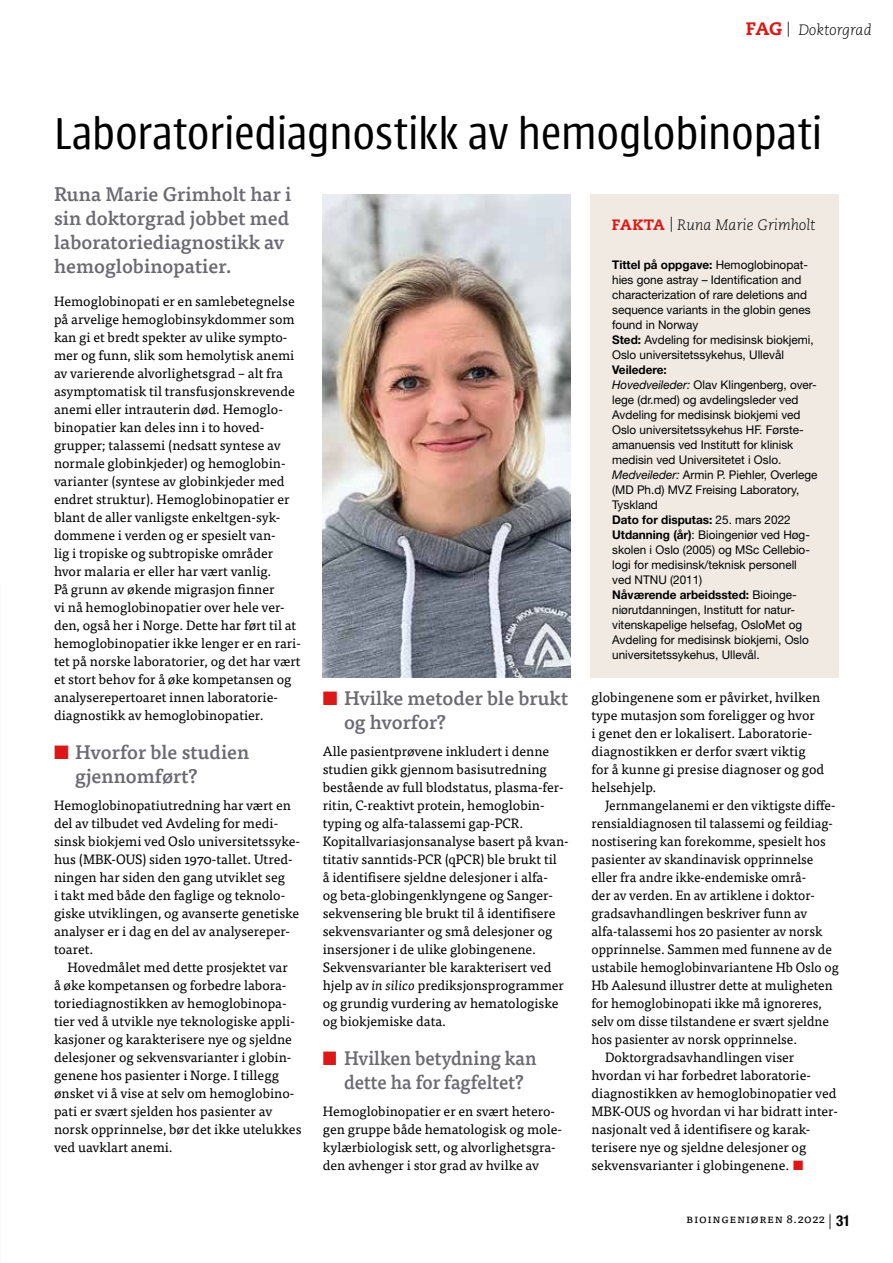
<style>
.page{position:relative;width:893px;height:1263px;background:#fff}
.page>*{position:absolute;margin:0;border:0;box-sizing:border-box;transform-origin:0 0}
.t1{font:300 49.5px "Urbana";letter-spacing:-.01em;color:#000}
.t2{font:500 19.5px/24px "Tisa Pro";color:#6b6a71}
.t3{font:500 19.5px/24px "Tisa Pro";color:#6b6a71;text-align:center;scale:.94 1}
.t4{font:italic 300 15px "Caecilia LT Std";color:#000}
.t5{font:13.5px/18px "Tisa Pro";color:#000}
.t6{font:12px/15px "Helvetica Neue LT Pro";color:#000}
.t7{font:12px "Tisa Pro";letter-spacing:.05em;color:#000}
.s1{font-weight:800;font-style:normal;font-size:18px;color:#dc1715}
.s2{color:#dc1715}
.s3{font-weight:800;font-style:normal;color:#dc1715}
.s4{font-weight:700}
.s5{font-style:italic}
.s6{font-family:"Helvetica Neue LT Pro";font-weight:300;font-size:15px}
.s7{font-family:"Helvetica Neue LT Pro";font-weight:700;font-stretch:condensed;font-size:15px}
</style>
<div class="page">
<img style="left:323px;top:194px;width:247px;height:483px">
<div style="left:591px;top:194px;width:248px;height:483px;background:#f0eae2"></div>
<p class="t4" style="left:746px;top:21px;width:127px"><span class="s1">FAG</span> | Doktorgrad</p>
<h1 class="t1" style="left:54px;top:107px;width:770px">Laboratoriediagnostikk av hemoglobinopati</h1>
<h2 class="t2" style="left:54px;top:181px;width:239px">Runa Marie Grimholt har i sin doktorgrad jobbet med laboratoriediagnostikk av hemoglobinopatier.</h2>
<p class="t5" style="left:54px;top:291px;width:248px">Hemoglobinopati er en samlebetegnelse på arvelige hemoglobinsykdommer som kan gi et bredt spekter av ulike sympto&shy;mer og funn, slik som hemolytisk anemi av varierende alvorlighetsgrad – alt fra asymptomatisk til transfusjonskrevende anemi eller intrauterin død. Hemoglo&shy;binopatier kan deles inn i to hoved&shy;grupper; talassemi (nedsatt syntese av normale globinkjeder) og hemoglobin&shy;varianter (syntese av globinkjeder med endret struktur). Hemoglobinopatier er blant de aller vanligste enkeltgen-syk&shy;dommene i verden og er spesielt van-<br>lig i tropiske og subtropiske områder hvor malaria er eller har vært vanlig.<br>På grunn av økende migrasjon finner<br>vi nå hemoglobinopatier over hele ver&shy;den, også her i Norge. Dette har ført til at hemoglobinopatier ikke lenger er en rari&shy;tet på norske laboratorier, og det har vært et stort behov for å øke kompetansen og analyserepertoaret innen laboratorie&shy;diagnostikk av hemoglobinopatier.</p>
<h2 class="t2" style="left:75px;top:739px;width:176px;text-indent:-21px"><span class="s2">■</span> Hvorfor ble studien gjennomført?</h2>
<p class="t5" style="left:54px;top:795px;width:248px">Hemoglobinopatiutredning har vært en del av tilbudet ved Avdeling for medi&shy;sinsk biokjemi ved Oslo universitetssyke&shy;hus (MBK-OUS) siden 1970-tallet. Utred&shy;ningen har siden den gang utviklet seg<br>i takt med både den faglige og teknolo&shy;giske utviklingen, og avanserte genetiske analyser er i dag en del av analysereper&shy;toaret.</p>
<p class="t5" style="left:54px;top:957px;width:249px;text-indent:14px">Hovedmålet med dette prosjektet var<br>å øke kompetansen og forbedre labora&shy;toriediagnostikken av hemoglobinopa&shy;tier ved å utvikle nye teknologiske appli&shy;kasjoner og karakterisere nye og sjeldne delesjoner og sekvensvarianter i globin&shy;genene hos pasienter i Norge. I tillegg ønsket vi å vise at selv om hemoglobino&shy;pati er svært sjelden hos pasienter av norsk opprinnelse, bør det ikke utelukkes ved uavklart anemi.</p>
<p class="t4" style="left:612px;top:216px;width:205px"><span class="s3">FAKTA</span> | Runa Marie Grimholt</p>
<p class="t6" style="left:612px;top:257px;width:203px"><span class="s4">Tittel på oppgave:</span> Hemoglobinopat&shy;hies gone astray – Identification and characterization of rare deletions and sequence variants in the globin genes found in Norway<br><span class="s4">Sted:</span> Avdeling for medisinsk biokjemi, Oslo universitetssykehus, Ullevål</p>
<p class="t6" style="left:612px;top:362px;width:207px"><span class="s4">Veiledere:<br></span><span class="s5">Hovedveileder:</span> Olav Klingenberg, over&shy;lege (dr.med) og avdelingsleder ved Avdeling for medisinsk biokjemi ved Oslo universitetssykehus HF. Første&shy;amanuensis ved Institutt for klinisk medisin ved Universitetet i Oslo.<br><span class="s5">Medveileder:</span> Armin P. Piehler, Overlege (MD Ph.d) MVZ Freising Laboratory, Tyskland<br><span class="s4">Dato for disputas:</span> 25. mars 2022<br><span class="s4">Utdanning (år)</span>: Bioingeniør ved Høg&shy;skolen i Oslo (2005) og MSc Cellebio&shy;logi for medisinsk/teknisk personell ved NTNU (2011)<br><span class="s4">Nåværende arbeidssted:</span> Bioinge&shy;niørutdanningen, Institutt for natur&shy;vitenskapelige helsefag, OsloMet og Avdeling for medisinsk biokjemi, Oslo universitetssykehus, Ullevål.</p>
<h2 class="t2" style="left:344px;top:685px;width:226px;text-indent:-21px"><span class="s2">■</span> Hvilke metoder ble brukt og hvorfor?</h2>
<p class="t5" style="left:323px;top:741px;width:248px">Alle pasientprøvene inkludert i denne studien gikk gjennom basisutredning bestående av full blodstatus, plasma-fer&shy;ritin, C-reaktivt protein, hemoglobin&shy;typing og alfa-talassemi gap-PCR.<br>Kopitallvariasjonsanalyse basert på kvan&shy;titativ sanntids-PCR (qPCR) ble brukt til<br>å identifisere sjeldne delesjoner i alfa-<br>og beta-globingenklyngene og Sanger&shy;sekvensering ble brukt til å identifisere sekvensvarianter og små delesjoner og insersjoner i de ulike globingenene.<br>Sekvensvarianter ble karakterisert ved hjelp av <span class="s5">in silico</span> prediksjonsprogrammer og grundig vurdering av hematologiske og biokjemiske data.</p>
<h2 class="t3" style="left:323px;top:1045px;width:229px"><span class="s2">■</span> Hvilken betydning kan dette ha for fagfeltet?</h2>
<p class="t5" style="left:323px;top:1101px;width:241px">Hemoglobinopatier er en svært hetero&shy;gen gruppe både hematologisk og mole&shy;kylærbiologisk sett, og alvorlighetsgra&shy;den avhenger i stor grad av hvilke av</p>
<p class="t5" style="left:591px;top:687px;width:234px">globingenene som er påvirket, hvilken type mutasjon som foreligger og hvor<br>i genet den er lokalisert. Laboratorie&shy;diagnostikken er derfor svært viktig for å kunne gi presise diagnoser og god helsehjelp.</p>
<p class="t5" style="left:605px;top:795px;width:232px">Jernmangelanemi er den viktigste diffe-</p>
<p class="t5" style="left:591px;top:813px;width:243px">rensialdiagnosen til talassemi og feildiag-</p>
<p class="t5" style="left:591px;top:831px;width:236px">nostisering kan forekomme, spesielt hos</p>
<p class="t5" style="left:591px;top:849px;width:223px">pasienter av skandinavisk opprinnelse</p>
<p class="t5" style="left:591px;top:867px;width:216px">eller fra andre ikke-endemiske områ-</p>
<p class="t5" style="left:591px;top:885px;width:225px">der av verden. En av artiklene i doktor-</p>
<p class="t5" style="left:591px;top:903px;width:217px">gradsavhandlingen beskriver funn av</p>
<p class="t5" style="left:591px;top:921px;width:232px">alfa-talassemi hos 20 pasienter av norsk</p>
<p class="t5" style="left:591px;top:939px;width:242px">opprinnelse. Sammen med funnene av de</p>
<p class="t5" style="left:591px;top:957px;width:249px">ustabile hemoglobinvariantene Hb Oslo og</p>
<p class="t5" style="left:591px;top:975px;width:243px">Hb Aalesund illustrer dette at muligheten</p>
<p class="t5" style="left:591px;top:993px;width:232px">for hemoglobinopati ikke må ignoreres,</p>
<p class="t5" style="left:591px;top:1011px;width:239px">selv om disse tilstandene er svært sjeldne</p>
<p class="t5" style="left:591px;top:1029px;width:207px">hos pasienter av norsk opprinnelse.</p>
<p class="t5" style="left:605px;top:1047px;width:191px">Doktorgradsavhandlingen viser</p>
<p class="t5" style="left:591px;top:1065px;width:220px">hvordan vi har forbedret laboratorie-</p>
<p class="t5" style="left:591px;top:1083px;width:246px">diagnostikken av hemoglobinopatier ved</p>
<p class="t5" style="left:591px;top:1101px;width:248px">MBK-OUS og hvordan vi har bidratt inter-</p>
<p class="t5" style="left:591px;top:1119px;width:220px">nasjonalt ved å identifisere og karak-</p>
<p class="t5" style="left:591px;top:1137px;width:216px">terisere nye og sjeldne delesjoner og</p>
<p class="t5" style="left:591px;top:1155px;width:213px">sekvensvarianter i globingenene. <span class="s2">■</span></p>
<p class="t7" style="left:686px;top:1209px;width:166px">Bioingeniøren 8.2022 <span class="s6">|</span> <span class="s7">31</span></p>
</div>
